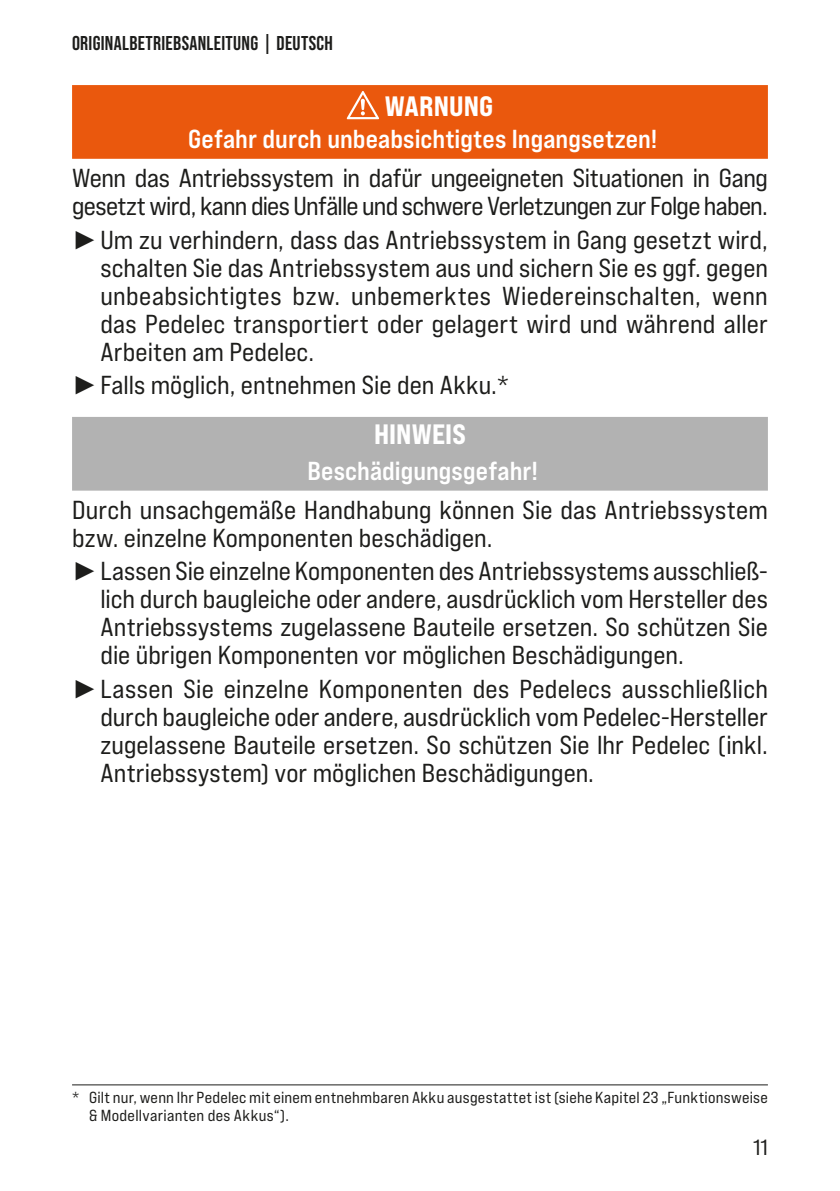
<style>
.page{position:relative;width:840px;height:1191px;background:#fff}
.page>*{position:absolute;margin:0;border:0;box-sizing:border-box;transform-origin:0 0}
.SICHERHEIT_Signal{font:28px "Bebas Neue Pro Exp Eb";letter-spacing:.005em;color:#fff}
.SICHERHEIT_Folgen_de{font:26px/28px "Bebas Neue Pro Exp Rg";color:#1d1d1b;text-align:justify}
.SICHERHEIT_Folgen_de-2{font:26px/28px "Bebas Neue Pro Exp Rg";letter-spacing:-.02em;color:#1d1d1b}
.SICHERHEIT_Art_der_G{font:26px "Bebas Neue Pro Exp Bd";color:#fff}
.t1{font:22px "Bebas Neue Pro Exp Rg";color:#1d1d1b}
.t2{font:700 20px "Bebas Neue Pro";letter-spacing:.015em;color:#1d1d1b}
.Fußnote{font:16px/18px "Bebas Neue Pro Exp Rg";letter-spacing:.015em;color:#1d1d1b}
.s1{font-family:"Arial"}
</style>
<div class="page">
<div style="left:72px;top:85px;width:695px;height:74px;background:#ea580d"></div>
<svg style="left:346px;top:91px;width:33px;height:28px"></svg>
<div style="left:72px;top:417px;width:695px;height:73px;background:#b2b2b2"></div>
<hr style="left:72px;top:1084px;width:695px;height:1px;background:#1d1d1b">
<p class="t2" style="left:72px;top:31px;width:262px">ORIGINALBETRIEBSANLEITUNG | DEUTSCH</p>
<p class="SICHERHEIT_Signal" style="left:384px;top:89px;width:110px">WARNUNG</p>
<p class="SICHERHEIT_Art_der_G" style="left:188px;top:123px;width:470px">Gefahr durch unbeabsichtigtes Ingangsetzen!</p>
<p class="SICHERHEIT_Folgen_de-2" style="left:72px;top:163px;width:697px">Wenn das Antriebssystem in dafür ungeeigneten Situationen in Gang gesetzt wird, kann dies Unfälle und schwere Verletzungen zur Folge haben.</p>
<p class="SICHERHEIT_Folgen_de" style="left:100px;top:225px;width:668px;text-indent:-28px"><span class="s1">►</span>Um zu verhindern, dass das Antriebssystem in Gang gesetzt wird, schalten Sie das Antriebssystem aus und sichern Sie es ggf. gegen unbeabsichtigtes bzw. unbemerktes Wiedereinschalten, wenn das Pedelec transportiert oder gelagert wird und während aller Arbeiten am Pedelec.</p>
<p class="SICHERHEIT_Folgen_de" style="left:72px;top:371px;width:438px"><span class="s1">►</span>Falls möglich, entnehmen Sie den Akku.*</p>
<p class="SICHERHEIT_Signal" style="left:374px;top:416px;width:93px">HINWEIS</p>
<p class="SICHERHEIT_Art_der_G" style="left:307px;top:454px;width:232px">Beschädigungsgefahr!</p>
<p class="SICHERHEIT_Folgen_de" style="left:72px;top:495px;width:697px">Durch unsachgemäße Handhabung können Sie das Antriebssystem bzw. einzelne Komponenten beschädigen.</p>
<p class="SICHERHEIT_Folgen_de" style="left:100px;top:557px;width:668px;text-indent:-28px"><span class="s1">►</span>Lassen Sie einzelne Komponenten des Antriebssystems ausschließ&shy;lich durch baugleiche oder andere, ausdrücklich vom Hersteller des Antriebssystems zugelassene Bauteile ersetzen. So schützen Sie die übrigen Komponenten vor möglichen Beschädigungen.</p>
<p class="SICHERHEIT_Folgen_de" style="left:100px;top:674px;width:668px;text-indent:-28px"><span class="s1">►</span>Lassen Sie einzelne Komponenten des Pedelecs ausschließlich durch baugleiche oder andere, ausdrücklich vom Pedelec-Hersteller zugelassene Bauteile ersetzen. So schützen Sie Ihr Pedelec (inkl.<br>Antriebssystem) vor möglichen Beschädigungen.</p>
<p class="Fußnote" style="left:89px;top:1088px;width:680px;text-indent:-17px">* Gilt nur, wenn Ihr Pedelec mit einem entnehmbaren Akku ausgestattet ist (siehe Kapitel 23 „Funktionsweise &amp; Modellvarianten des Akkus“).</p>
<p class="t1" style="left:752px;top:1134px;width:16px">11</p>
</div>
